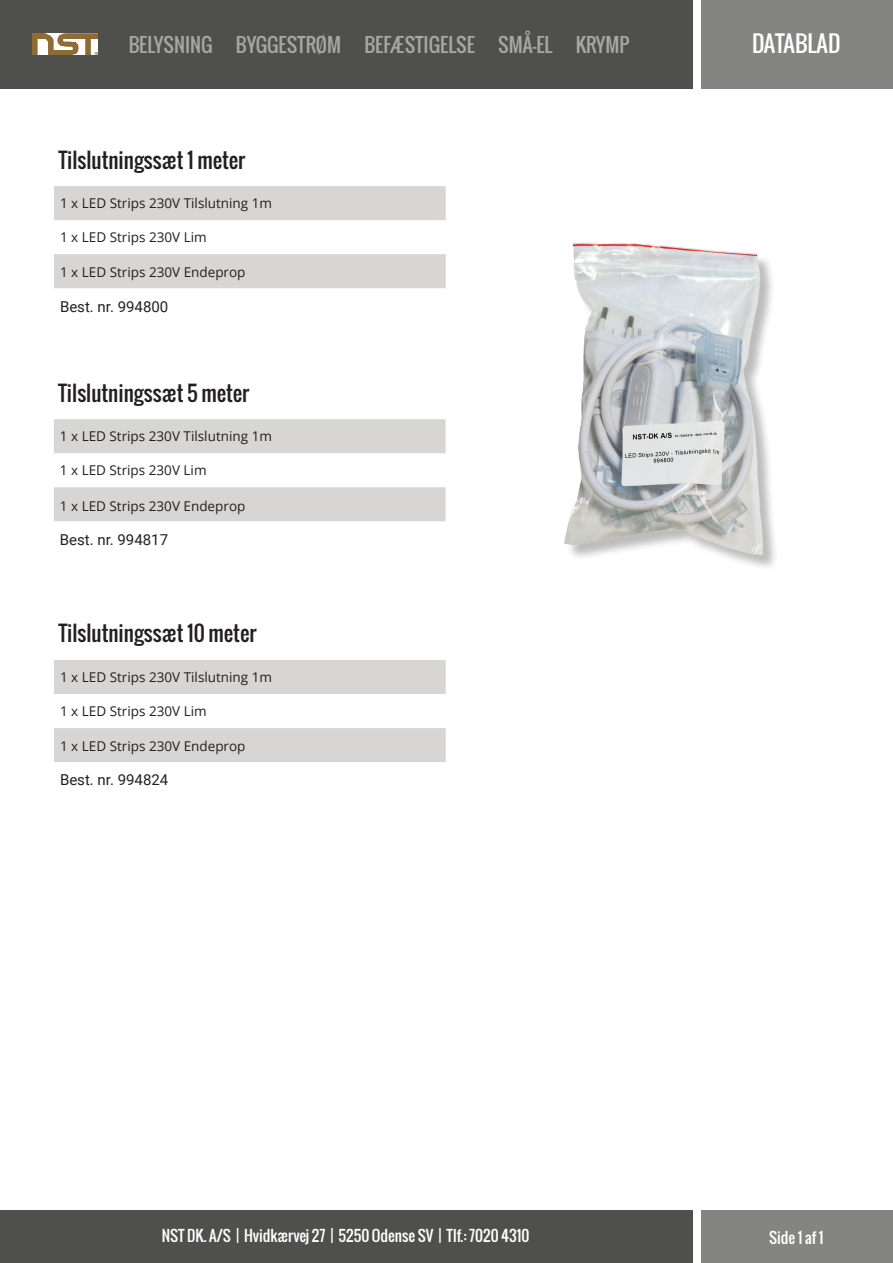
<style>
.page{position:relative;width:893px;height:1263px;background:#fff}
.page>*{position:absolute;margin:0;border:0;box-sizing:border-box;transform-origin:0 0}
.t1{font:22.5px "Oswald";color:#fff}
.t2{font:21px "Oswald";color:#231f20}
.t3{font:19.5px "Oswald";color:#fff}
.t4{font:15px "Oswald";color:#fff}
.t5{font:15px "Roboto";color:#231f20}
.t6{font:13.5px "Open Sans";color:#231f20}
</style>
<div class="page">
<svg style="left:54px;top:186px;width:392px;height:102px"></svg>
<img style="left:564px;top:242px;width:211px;height:325px">
<div style="left:0;top:0;width:692px;height:89px;background:#4f4f4e"></div>
<div style="left:701px;top:0;width:192px;height:89px;background:#848483"></div>
<img style="left:33px;top:34px;width:65px;height:21px">
<div style="left:0;top:1210px;width:692px;height:53px;background:#4f4f4e"></div>
<div style="left:701px;top:1210px;width:192px;height:53px;background:#848483"></div>
<svg style="left:54px;top:419px;width:392px;height:102px"></svg>
<svg style="left:54px;top:660px;width:392px;height:102px"></svg>
<h3 class="t3" style="left:128px;top:30px;width:503px">BELYSNING BYGGESTRØM BEFÆSTIGELSE SMÅ-EL KRYMP</h3>
<p class="t1" style="left:752px;top:26px;width:90px">DATABLAD</p>
<p class="t2" style="left:58px;top:145px;width:188px">Tilslutningssæt 1 meter</p>
<p class="t6" style="left:60px;top:194px;width:214px">1 x LED Strips 230V Tilslutning 1m</p>
<p class="t6" style="left:60px;top:228px;width:148px">1 x LED Strips 230V Lim</p>
<p class="t6" style="left:60px;top:263px;width:187px">1 x LED Strips 230V Endeprop</p>
<p class="t5" style="left:60px;top:296px;width:110px">Best. nr. 994800</p>
<p class="t2" style="left:58px;top:377px;width:192px">Tilslutningssæt 5 meter</p>
<p class="t6" style="left:60px;top:427px;width:214px">1 x LED Strips 230V Tilslutning 1m</p>
<p class="t6" style="left:60px;top:461px;width:148px">1 x LED Strips 230V Lim</p>
<p class="t6" style="left:60px;top:496px;width:187px">1 x LED Strips 230V Endeprop</p>
<p class="t5" style="left:60px;top:529px;width:110px">Best. nr. 994817</p>
<p class="t2" style="left:58px;top:617px;width:199px">Tilslutningssæt 10 meter</p>
<p class="t6" style="left:60px;top:668px;width:214px">1 x LED Strips 230V Tilslutning 1m</p>
<p class="t6" style="left:60px;top:702px;width:148px">1 x LED Strips 230V Lim</p>
<p class="t6" style="left:60px;top:737px;width:187px">1 x LED Strips 230V Endeprop</p>
<p class="t5" style="left:60px;top:770px;width:110px">Best. nr. 994824</p>
<p class="t4" style="left:162px;top:1224px;width:369px">NST DK. A/S | Hvidkærvej 27 | 5250 Odense SV | Tlf.: 7020 4310</p>
<p class="t4" style="left:769px;top:1226px;width:56px">Side 1 af 1</p>
</div>
